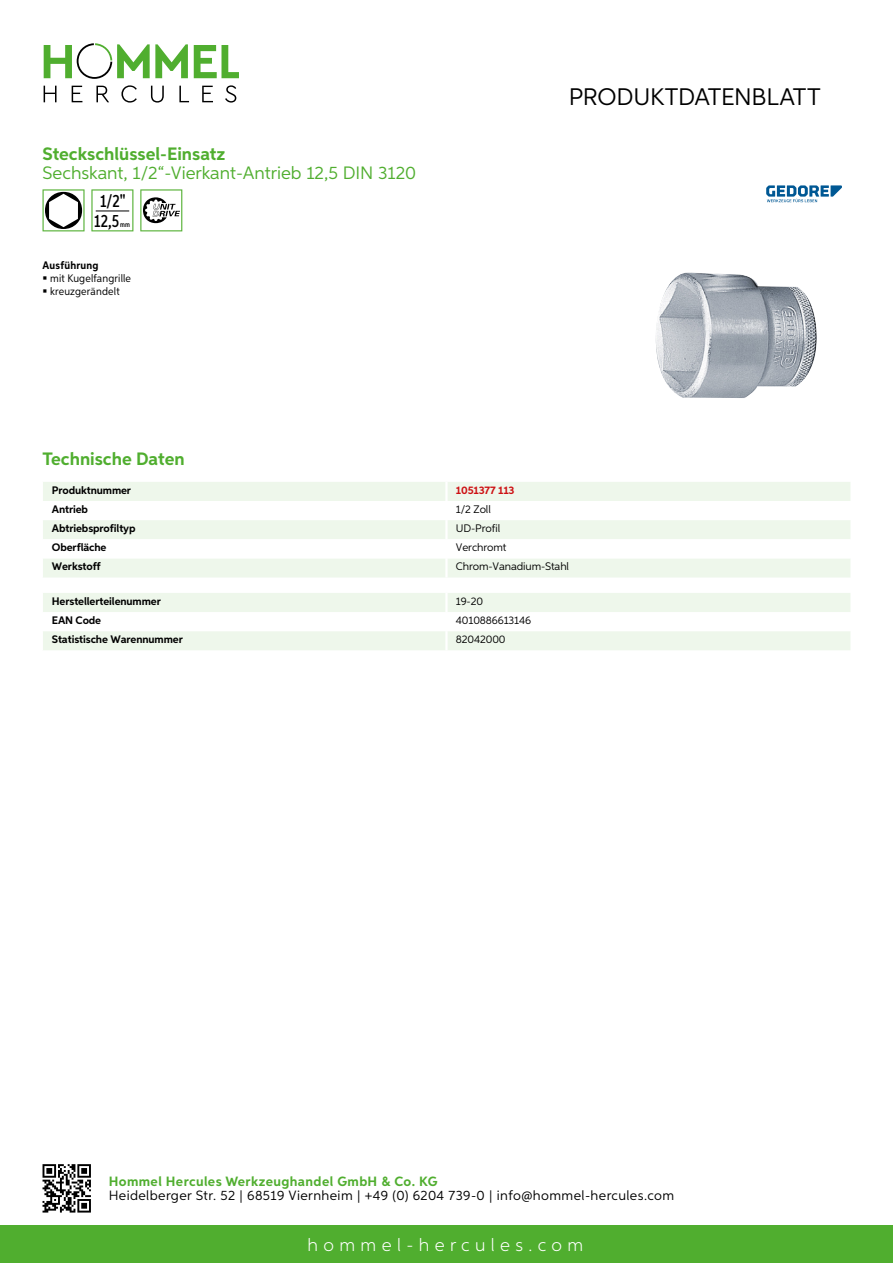
<style>
.page{position:relative;width:893px;height:1263px;background:#fff}
.page>*{position:absolute;margin:0;border:0;box-sizing:border-box;transform-origin:0 0}
.t1{font:24px "Aspira";letter-spacing:-.01em;color:#000}
.t2{font:18px "Aspira";color:#50ae2f}
.t3{font:700 18px "Aspira";color:#50ae2f}
.t4{font:300 18px "Aspira";letter-spacing:.3em;color:#fff}
.t5{font:500 17.85px/20.4px "Aspira XX Nar";color:#000;text-align:center}
.t6{font:13.5px "Aspira";letter-spacing:.03em;color:#000}
.t7{font:700 13.5px "Aspira";letter-spacing:.03em;color:#50ae2f}
.t8{font:700 10.95px "Aspira";letter-spacing:-.01em;color:#000}
.t9{font:10.95px "Aspira";letter-spacing:-.01em;color:#000}
.t10{font:10.95px/12.8px "Aspira Nar";letter-spacing:.015em;color:#000}
.t11{font:700 10.95px "Aspira";letter-spacing:-.01em;color:#cd1013}
.t12{font:700 10.95px "Aspira Nar";letter-spacing:.02em;color:#000}
.t13{font:500 7.35px "Aspira XX Nar";color:#000}
</style>
<div class="page">
<div style="left:0;top:1226px;width:893px;height:37px;background:#50ae2f"></div>
<svg style="left:43px;top:1164px;width:48px;height:48px"></svg>
<svg style="left:194px;top:45px;width:45px;height:33px"></svg>
<svg style="left:44px;top:43px;width:144px;height:36px"></svg>
<svg style="left:44px;top:86px;width:13px;height:16px"></svg>
<svg style="left:72px;top:86px;width:10px;height:16px"></svg>
<svg style="left:96px;top:86px;width:13px;height:16px"></svg>
<svg style="left:121px;top:85px;width:16px;height:18px"></svg>
<svg style="left:151px;top:86px;width:13px;height:17px"></svg>
<svg style="left:179px;top:86px;width:10px;height:16px"></svg>
<svg style="left:202px;top:86px;width:11px;height:16px"></svg>
<svg style="left:225px;top:85px;width:11px;height:18px"></svg>
<div style="left:43px;top:482px;width:807px;height:95px;background:#eef7eb"></div>
<svg style="left:43px;top:501px;width:807px;height:57px"></svg>
<hr style="left:445px;top:482px;width:3px;height:19px;background:#fff">
<hr style="left:445px;top:501px;width:3px;height:19px;background:#fff">
<hr style="left:445px;top:520px;width:3px;height:19px;background:#fff">
<hr style="left:445px;top:539px;width:3px;height:19px;background:#fff">
<hr style="left:445px;top:558px;width:3px;height:19px;background:#fff">
<svg style="left:43px;top:593px;width:807px;height:57px"></svg>
<hr style="left:445px;top:631px;width:3px;height:19px;background:#fff">
<svg style="left:43px;top:189px;width:42px;height:42px"></svg>
<svg style="left:91px;top:189px;width:42px;height:42px"></svg>
<hr style="left:96px;top:211px;width:33px;height:1px;background:#000">
<svg style="left:140px;top:189px;width:42px;height:42px"></svg>
<img style="left:655px;top:272px;width:162px;height:126px">
<svg style="left:766px;top:185px;width:76px;height:17px"></svg>
<h2 class="t3" style="left:43px;top:142px;width:184px">Steckschlüssel-Einsatz</h2>
<h2 class="t2" style="left:43px;top:162px;width:375px">Sechskant, 1/2“-Vierkant-Antrieb 12,5 DIN 3120</h2>
<h3 class="t5" style="left:94px;top:191px;width:33px">1/2"<br>12,5</h3>
<p class="t13" style="left:120px;top:220px;width:11px">mm</p>
<p class="t12" style="left:43px;top:259px;width:58px">Ausführung</p>
<p class="t10" style="left:50px;top:272px;width:82px">mit Kugelfangrille kreuzgerändelt</p>
<h1 class="t1" style="left:569px;top:82px;width:253px">Produktdatenblatt</h1>
<h2 class="t3" style="left:43px;top:448px;width:144px">Technische Daten</h2>
<p class="t8" style="left:52px;top:483px;width:81px">Produktnummer</p>
<p class="t11" style="left:456px;top:483px;width:60px">1051377 113</p>
<p class="t8" style="left:52px;top:502px;width:38px">Antrieb</p>
<p class="t9" style="left:456px;top:502px;width:36px">1/2 Zoll</p>
<p class="t8" style="left:52px;top:521px;width:85px">Abtriebsprofiltyp</p>
<p class="t9" style="left:456px;top:522px;width:46px">UD-Profil</p>
<p class="t8" style="left:52px;top:541px;width:56px">Oberfläche</p>
<p class="t9" style="left:456px;top:541px;width:52px">Verchromt</p>
<p class="t8" style="left:52px;top:560px;width:50px">Werkstoff</p>
<p class="t9" style="left:456px;top:560px;width:115px">Chrom-Vanadium-Stahl</p>
<p class="t8" style="left:52px;top:594px;width:111px">Herstellerteilenummer</p>
<p class="t9" style="left:456px;top:594px;width:29px">19-20</p>
<p class="t8" style="left:52px;top:613px;width:51px">EAN Code</p>
<p class="t9" style="left:456px;top:613px;width:77px">4010886613146</p>
<p class="t8" style="left:52px;top:633px;width:132px">Statistische Warennummer</p>
<p class="t9" style="left:456px;top:633px;width:51px">82042000</p>
<p class="t7" style="left:109px;top:1172px;width:330px">Hommel Hercules Werkzeughandel GmbH &amp; Co. KG</p>
<p class="t6" style="left:109px;top:1187px;width:567px">Heidelberger Str. 52 | 68519 Viernheim | +49 (0) 6204 739-0 | info@hommel-hercules.com</p>
<h2 class="t4" style="left:307px;top:1234px;width:277px">hommel-hercules.com</h2>
</div>
